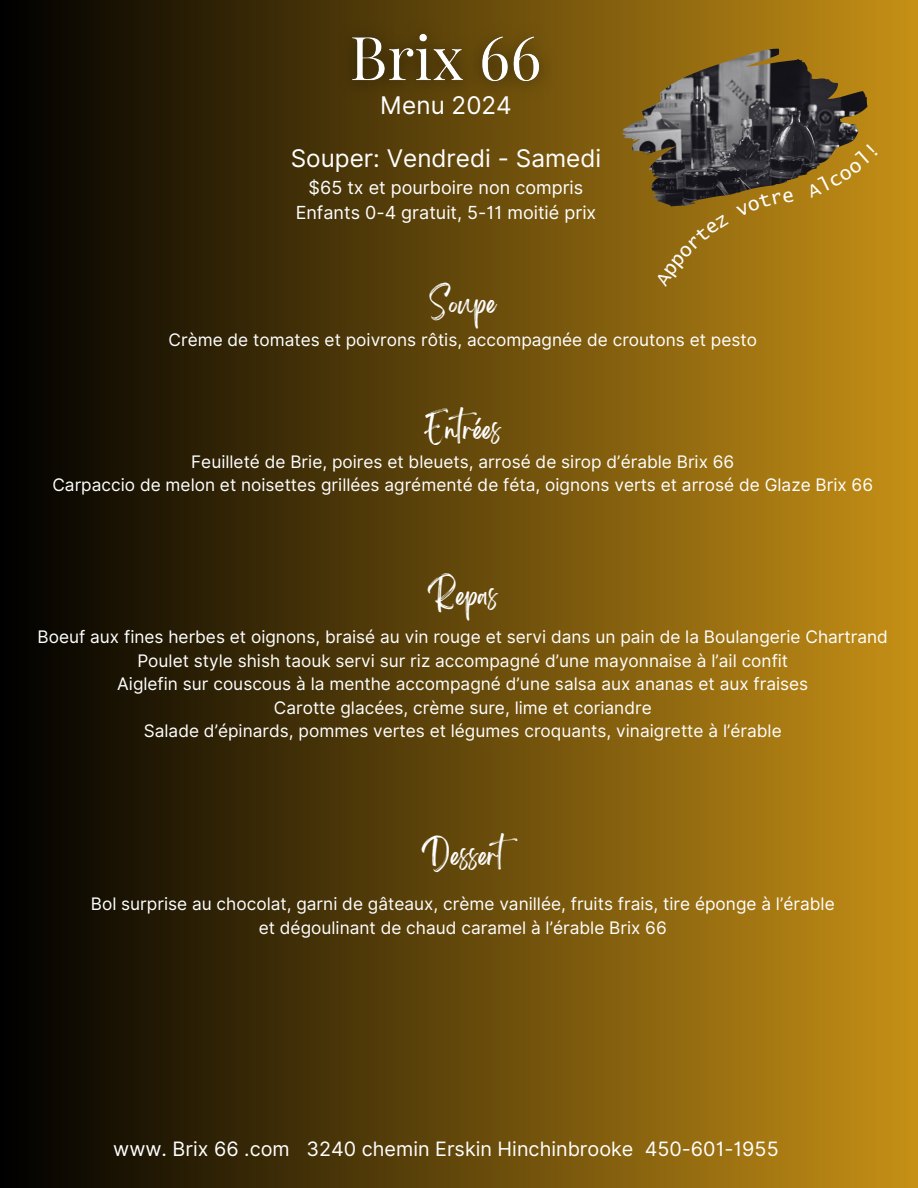
<style>
.page{position:relative;width:918px;height:1188px;background:#fff}
.page>*{position:absolute;margin:0;border:0;box-sizing:border-box;transform-origin:0 0}
.t1{font:24.3px/53.2px "Inter";color:#fff;text-align:center}
.t2{font:24px "Brightwall";color:#fff}
.t3{font:19.8px "Inter";color:#fff}
.t4{font:18px/24.8px "Inter";color:#fff;text-align:center}
.t5{font:17.25px/23.7px "Inter";color:#fff;text-align:center}
</style>
<div class="page">
<div style="left:0;top:0;width:918px;height:1188px;background:linear-gradient(to right,#000,#c69016)"></div>
<img style="left:622px;top:49px;width:245px;height:157px">
<img style="left:327px;top:10px;width:239px;height:99px">
<div style="left:655px;top:214px;width:74px;height:73px;background:#956c10"></div>
<div style="left:736px;top:190px;width:57px;height:27px;background:#a57812"></div>
<svg style="left:806px;top:144px;width:72px;height:54px;background:#a47a1b"></svg>
<h1 class="t1" style="left:291px;top:79px;width:312px">Menu 2024<br>Souper: Vendredi - Samedi</h1>
<p class="t4" style="left:296px;top:175px;width:302px">$65 tx et pourboire non compris<br>Enfants 0-4 gratuit, 5-11 moitié prix</p>
<h2 class="t2" style="left:430px;top:294px;width:68px">Soupe</h2>
<p class="t5" style="left:169px;top:327px;width:590px">Crème de tomates et poivrons rôtis, accompagnée de croutons et pesto</p>
<h2 class="t2" style="left:425px;top:420px;width:78px">Entrées</h2>
<p class="t5" style="left:52px;top:450px;width:822px">Feuilleté de Brie, poires et bleuets, arrosé de sirop d’érable Brix 66<br>Carpaccio de melon et noisettes grillées agrémenté de féta, oignons verts et arrosé de Glaze Brix 66</p>
<h2 class="t2" style="left:428px;top:586px;width:71px">Repas</h2>
<p class="t5" style="left:38px;top:625px;width:852px">Boeuf aux fines herbes et oignons, braisé au vin rouge et servi dans un pain de la Boulangerie Chartrand Poulet style shish taouk servi sur riz accompagné d’une mayonnaise à l’ail confit<br>Aiglefin sur couscous à la menthe accompagné d’une salsa aux ananas et aux fraises<br>Carotte glacées, crème sure, lime et coriandre<br>Salade d’épinards, pommes vertes et légumes croquants, vinaigrette à l’érable</p>
<h2 class="t2" style="left:422px;top:847px;width:106px">Dessert</h2>
<p class="t5" style="left:91px;top:892px;width:745px">Bol surprise au chocolat, garni de gâteaux, crème vanillée, fruits frais, tire éponge à l’érable et dégoulinant de chaud caramel à l’érable Brix 66</p>
<p class="t3" style="left:113px;top:1137px;width:667px">www. Brix 66 .com 3240 chemin Erskin Hinchinbrooke 450-601-1955</p>
</div>
